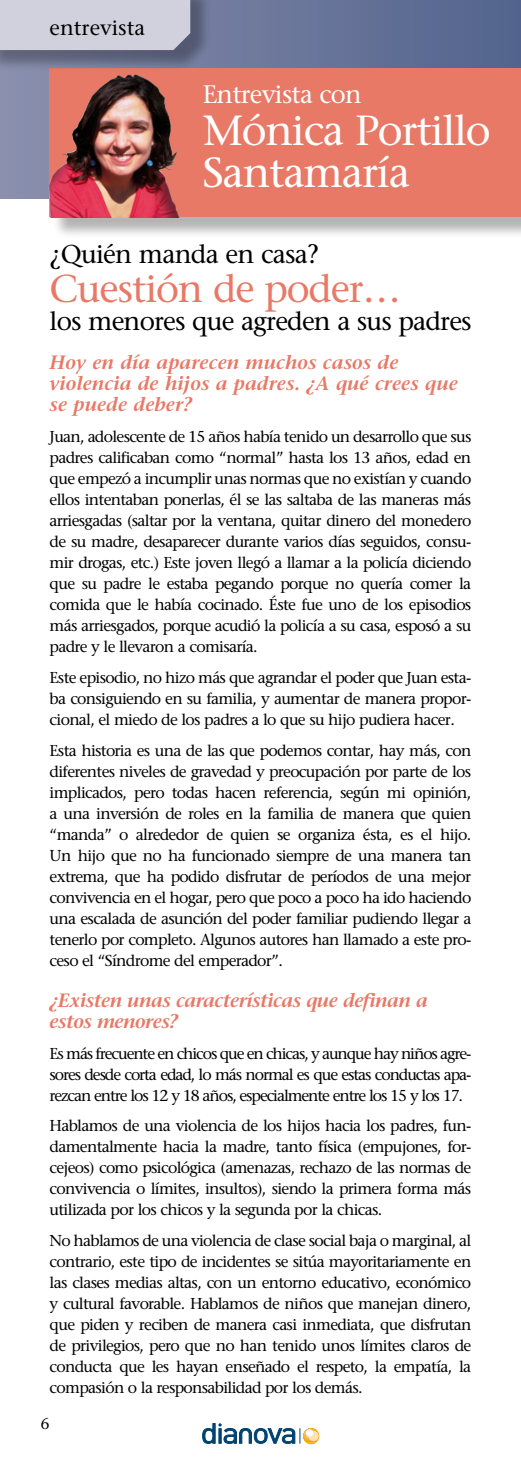
<style>
.page{position:relative;width:521px;height:1474px;background:#fff}
.page>*{position:absolute;margin:0;border:0;box-sizing:border-box;transform-origin:0 0}
.t1{font:500 42px/42px "Stone Serif Std";letter-spacing:-.03em;color:#fff}
.t2{font:500 38.68px "Stone Serif Std";letter-spacing:-.03em;color:#e87966}
.t3{font:500 25.72px "Stone Serif Std";letter-spacing:-.035em;color:#000}
.t4{font:500 25.2px "Stone Serif Std";letter-spacing:-.03em;color:#fff}
.t5{font:500 21px "Stone Serif Std";color:#000}
.t6{font:italic 600 19.25px/21px "Stone Serif Std";color:#e87966}
.t7{font:italic 600 19.25px/21px "Stone Serif Std";letter-spacing:-.03em;color:#e87966}
.t8{font:500 15.75px/21px "Stone Serif Std";letter-spacing:-.045em;color:#000;text-align:justify}
</style>
<div class="page">
<div style="left:308px;top:1430px;width:11px;height:10px;background:#fde2b5;border-radius:50%"></div>
<svg style="left:202px;top:1423px;width:113px;height:21px"></svg>
<svg style="left:0;top:0;width:521px;height:198px;background:#6c769a"></svg>
<div style="left:52px;top:71px;width:469px;height:168px;background:#000;opacity:.3"></div>
<div style="left:50px;top:69px;width:471px;height:148px;background:#e87966"></div>
<div style="left:0;top:0;width:212px;height:72px;background:#000;opacity:.3"></div>
<div style="left:0;top:0;width:190px;height:50px;background:#d1d1de"></div>
<div style="left:45px;top:68px;width:137px;height:150px;background:#000;opacity:.5"></div>
<h3 class="t5" style="left:50px;top:15px;width:97px">entrevista</h3>
<h3 class="t4" style="left:203px;top:79px;width:160px">Entrevista con</h3>
<h1 class="t1" style="left:203px;top:109px;width:289px">Mónica Portillo<br>Santamaría</h1>
<h3 class="t3" style="left:50px;top:239px;width:271px">¿Quién manda en casa?</h3>
<h2 class="t2" style="left:50px;top:266px;width:353px">Cuestión de poder…</h2>
<h3 class="t3" style="left:50px;top:306px;width:424px">los menores que agreden a sus padres</h3>
<p class="t6" style="left:50px;top:351px;width:410px">Hoy en día aparecen muchos casos de violencia de hijos a padres. ¿A qué crees que se puede deber?</p>
<p class="t8" style="left:50px;top:425px;width:423px">Juan, adolescente de 15 años había tenido un desarrollo que sus padres calificaban como “normal” hasta los 13 años, edad en que empezó a incumplir unas normas que no existían y cuando ellos intentaban ponerlas, él se las saltaba de las maneras más arriesgadas (saltar por la ventana, quitar dinero del monedero de su madre, desaparecer durante varios días seguidos, consu&shy;mir drogas, etc.) Este joven llegó a llamar a la policía diciendo que su padre le estaba pegando porque no quería comer la comida que le había cocinado. Éste fue uno de los episodios más arriesgados, porque acudió la policía a su casa, esposó a su padre y le llevaron a comisaría.</p>
<p class="t8" style="left:50px;top:666px;width:423px">Este episodio, no hizo más que agrandar el poder que Juan esta&shy;ba consiguiendo en su familia, y aumentar de manera propor&shy;cional, el miedo de los padres a lo que su hijo pudiera hacer.</p>
<p class="t8" style="left:50px;top:739px;width:423px">Esta historia es una de las que podemos contar, hay más, con diferentes niveles de gravedad y preocupación por parte de los implicados, pero todas hacen referencia, según mi opinión, a una inversión de roles en la familia de manera que quien “manda” o alrededor de quien se organiza ésta, es el hijo.<br>Un hijo que no ha funcionado siempre de una manera tan extrema, que ha podido disfrutar de períodos de una mejor convivencia en el hogar, pero que poco a poco ha ido haciendo una escalada de asunción del poder familiar pudiendo llegar a tenerlo por completo. Algunos autores han llamado a este pro&shy;ceso el “Síndrome del emperador”.</p>
<p class="t7" style="left:50px;top:989px;width:380px">¿Existen unas características que definan a estos menores?</p>
<p class="t8" style="left:50px;top:1042px;width:423px">Es más frecuente en chicos que en chicas, y aunque hay niños agre&shy;sores desde corta edad, lo más normal es que estas conductas apa&shy;rezcan entre los 12 y 18 años, especialmente entre los 15 y los 17.</p>
<p class="t8" style="left:50px;top:1115px;width:423px">Hablamos de una violencia de los hijos hacia los padres, fun&shy;damentalmente hacia la madre, tanto física (empujones, for&shy;cejeos) como psicológica (amenazas, rechazo de las normas de convivencia o límites, insultos), siendo la primera forma más utilizada por los chicos y la segunda por la chicas.</p>
<p class="t8" style="left:50px;top:1230px;width:423px">No hablamos de una violencia de clase social baja o marginal, al contrario, este tipo de incidentes se sitúa mayoritariamente en las clases medias altas, con un entorno educativo, económico y cultural favorable. Hablamos de niños que manejan dinero, que piden y reciben de manera casi inmediata, que disfrutan de privilegios, pero que no han tenido unos límites claros de conducta que les hayan enseñado el respeto, la empatía, la compasión o la responsabilidad por los demás.</p>
<p class="t8" style="left:41px;top:1412px;width:11px">6</p>
</div>
